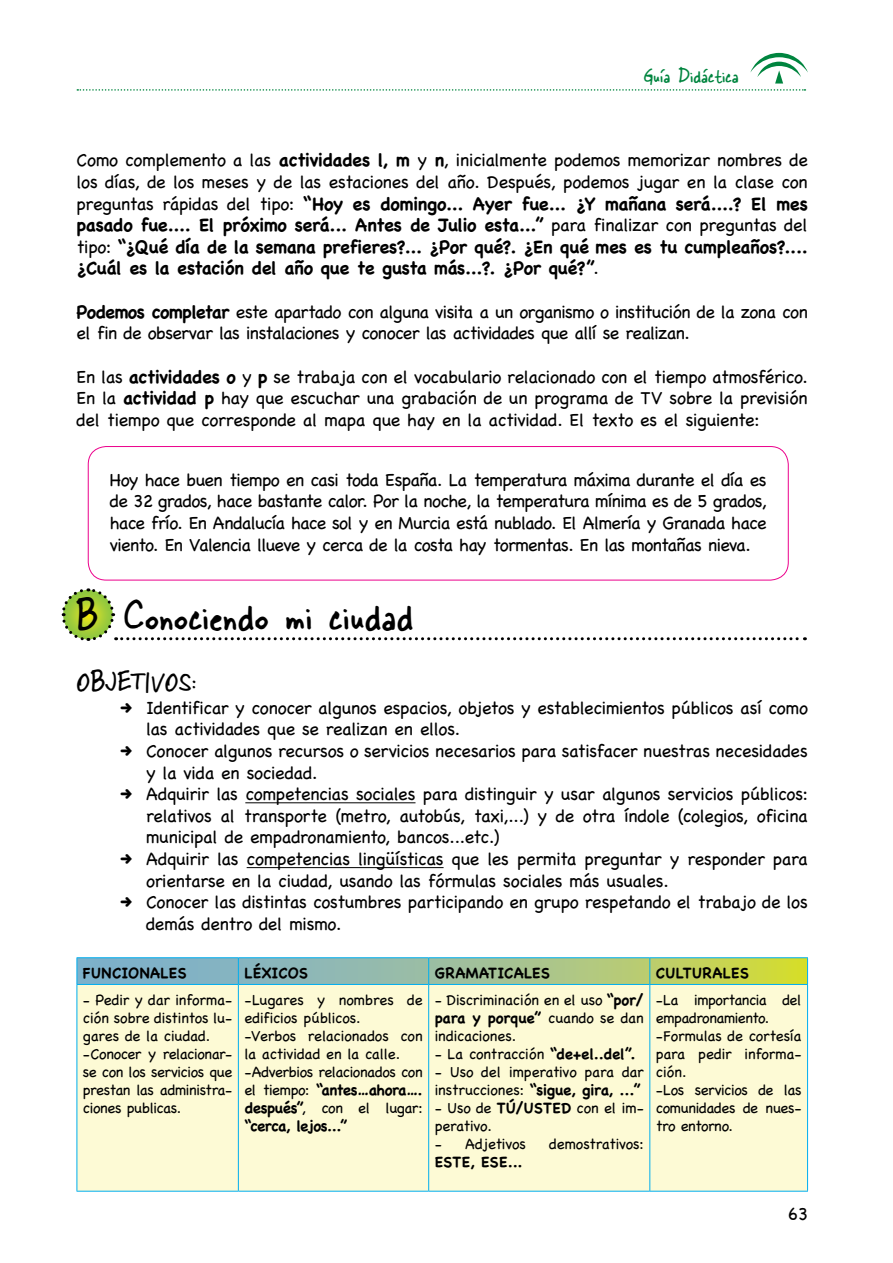
<style>
.page{position:relative;width:893px;height:1263px;background:#fff}
.page>*{position:absolute;margin:0;border:0;box-sizing:border-box;transform-origin:0 0}
.t1{font:45px "Skippy Sharpie";letter-spacing:.01em;color:#000}
.t2{font:30px "Skippy Sharpie";letter-spacing:-.025em;color:#000}
.t3{font:21px "Skippy Sharpie";color:#00853f}
.t4{font:18px/21.6px "Chalkboard";letter-spacing:-.025em;color:#000}
.t5{font:700 18px/21.6px "Chalkboard";letter-spacing:-.02em;color:#000;text-align:justify}
.t6{font:15px/18px "Chalkboard";letter-spacing:-.02em;color:#000}
.t7{font:700 15px "Chalkboard";letter-spacing:.015em;color:#000}
.s1{font-weight:400}
.s2{font-weight:700}
</style>
<div class="page">
<svg style="left:77px;top:53px;width:731px;height:38px"></svg>
<svg style="left:61px;top:588px;width:744px;height:53px"></svg>
<hr style="left:245px;top:802px;width:170px;height:1px;background:#000">
<hr style="left:247px;top:867px;width:197px;height:1px;background:#000">
<div style="left:78px;top:985px;width:729px;height:206px;background:#fdfad5"></div>
<hr style="left:77px;top:957px;width:161px;height:1px;background:#00aeef">
<hr style="left:238px;top:957px;width:191px;height:1px;background:#00aeef">
<hr style="left:429px;top:957px;width:221px;height:1px;background:#00aeef">
<hr style="left:650px;top:957px;width:158px;height:1px;background:#00aeef">
<svg style="left:77px;top:958px;width:731px;height:26px;background:#9ec096"></svg>
<hr style="left:77px;top:984px;width:161px;height:1px;background:#00aeef">
<hr style="left:238px;top:984px;width:191px;height:1px;background:#00aeef">
<hr style="left:429px;top:984px;width:221px;height:1px;background:#00aeef">
<hr style="left:650px;top:984px;width:158px;height:1px;background:#00aeef">
<hr style="left:77px;top:985px;width:1px;height:206px;background:#00aeef">
<hr style="left:238px;top:985px;width:1px;height:206px;background:#00aeef">
<hr style="left:428px;top:985px;width:1px;height:206px;background:#00aeef">
<hr style="left:649px;top:985px;width:1px;height:206px;background:#00aeef">
<hr style="left:807px;top:985px;width:1px;height:206px;background:#00aeef">
<hr style="left:77px;top:1191px;width:161px;height:1px;background:#00aeef">
<hr style="left:238px;top:1191px;width:191px;height:1px;background:#00aeef">
<hr style="left:429px;top:1191px;width:221px;height:1px;background:#00aeef">
<hr style="left:650px;top:1191px;width:158px;height:1px;background:#00aeef">
<div style="left:88px;top:446px;width:701px;height:134px;border:1px solid #ec008c;border-radius:18px"></div>
<p class="t3" style="left:643px;top:59px;width:97px">Guía Didáctica</p>
<p class="t5" style="left:77px;top:149px;width:733px"><span class="s1">Como complemento a las</span> actividades l, m <span class="s1">y</span> n<span class="s1">, inicialmente podemos memorizar nombres de los días, de los meses y de las estaciones del año. Después, podemos jugar en la clase con preguntas rápidas del tipo:</span> “Hoy es domingo... Ayer fue... ¿Y mañana será....? El mes pasado fue.... El próximo será... Antes de Julio esta...” <span class="s1">para finalizar con preguntas del tipo:</span> “¿Qué día de la semana prefieres?... ¿Por qué?. ¿En qué mes es tu cumpleaños?.... ¿Cuál es la estación del año que te gusta más...?. ¿Por qué?”<span class="s1">.</span></p>
<p class="t4" style="left:77px;top:301px;width:733px"><span class="s2">Podemos completar</span> este apartado con alguna visita a un organismo o institución de la zona con el fin de observar las instalaciones y conocer las actividades que allí se realizan.</p>
<p class="t4" style="left:77px;top:365px;width:733px;text-align:justify">En las <span class="s2">actividades o</span> y <span class="s2">p</span> se trabaja con el vocabulario relacionado con el tiempo atmosférico.<br>En la <span class="s2">actividad p</span> hay que escuchar una grabación de un programa de TV sobre la previsión del tiempo que corresponde al mapa que hay en la actividad. El texto es el siguiente:</p>
<p class="t4" style="left:110px;top:469px;width:658px;text-align:justify">Hoy hace buen tiempo en casi toda España. La temperatura máxima durante el día es de 32 grados, hace bastante calor. Por la noche, la temperatura mínima es de 5 grados, hace frío. En Andalucía hace sol y en Murcia está nublado. El Almería y Granada hace viento. En Valencia llueve y cerca de la costa hay tormentas. En las montañas nieva.</p>
<h1 class="t1" style="left:77px;top:579px;width:339px">B Conociendo mi ciudad</h1>
<h2 class="t2" style="left:77px;top:658px;width:122px">OBJETIVOS:</h2>
<p class="t4" style="left:146px;top:697px;width:663px">Identificar y conocer algunos espacios, objetos y establecimientos públicos así como las actividades que se realizan en ellos.<br>Conocer algunos recursos o servicios necesarios para satisfacer nuestras necesidades y la vida en sociedad.<br>Adquirir las competencias sociales para distinguir y usar algunos servicios públicos: relativos al transporte (metro, autobús, taxi,...) y de otra índole (colegios, oficina municipal de empadronamiento, bancos...etc.)<br>Adquirir las competencias lingüísticas que les permita preguntar y responder para orientarse en la ciudad, usando las fórmulas sociales más usuales.<br>Conocer las distintas costumbres participando en grupo respetando el trabajo de los demás dentro del mismo.</p>
<p class="t7" style="left:83px;top:964px;width:105px">FUNCIONALES</p>
<p class="t7" style="left:244px;top:964px;width:65px">LÉXICOS</p>
<p class="t7" style="left:435px;top:964px;width:117px">GRAMATICALES</p>
<p class="t7" style="left:656px;top:964px;width:94px">CULTURALES</p>
<p class="t6" style="left:83px;top:991px;width:151px">- Pedir y dar informa&shy;ción sobre distintos lu&shy;gares de la ciudad. -Conocer y relacionar&shy;se con los servicios que prestan las administra&shy;ciones publicas.</p>
<p class="t6" style="left:244px;top:991px;width:180px">-Lugares y nombres de edificios públicos.<br>-Verbos relacionados con la actividad en la calle. -Adverbios relacionados con el tiempo: <span class="s2">“antes…ahora…. después”</span>, con el lugar: <span class="s2">“cerca, lejos...”</span></p>
<p class="t6" style="left:435px;top:991px;width:211px;text-align:justify">- Discriminación en el uso <span class="s2">“por/ para y porque”</span> cuando se dan indicaciones.</p>
<p class="t6" style="left:656px;top:991px;width:147px">-La importancia del empadronamiento. -Formulas de cortesía para pedir informa&shy;ción.<br>-Los servicios de las comunidades de nues&shy;tro entorno.</p>
<p class="t6" style="left:435px;top:1045px;width:202px">- La contracción <span class="s2">“de+el..del”.</span></p>
<p class="t6" style="left:435px;top:1063px;width:211px">- Uso del imperativo para dar instrucciones: <span class="s2">“sigue, gira, ...”</span></p>
<p class="t6" style="left:435px;top:1099px;width:211px">- Uso de <span class="s2">TÚ/USTED</span> con el im&shy;perativo.</p>
<p class="t6" style="left:435px;top:1135px;width:93px">- Adjetivos</p>
<p class="t6" style="left:549px;top:1135px;width:96px">demostrativos:</p>
<p class="t7" style="left:435px;top:1153px;width:90px">ESTE, ESE...</p>
<p class="t4" style="left:787px;top:1202px;width:22px">63</p>
</div>
